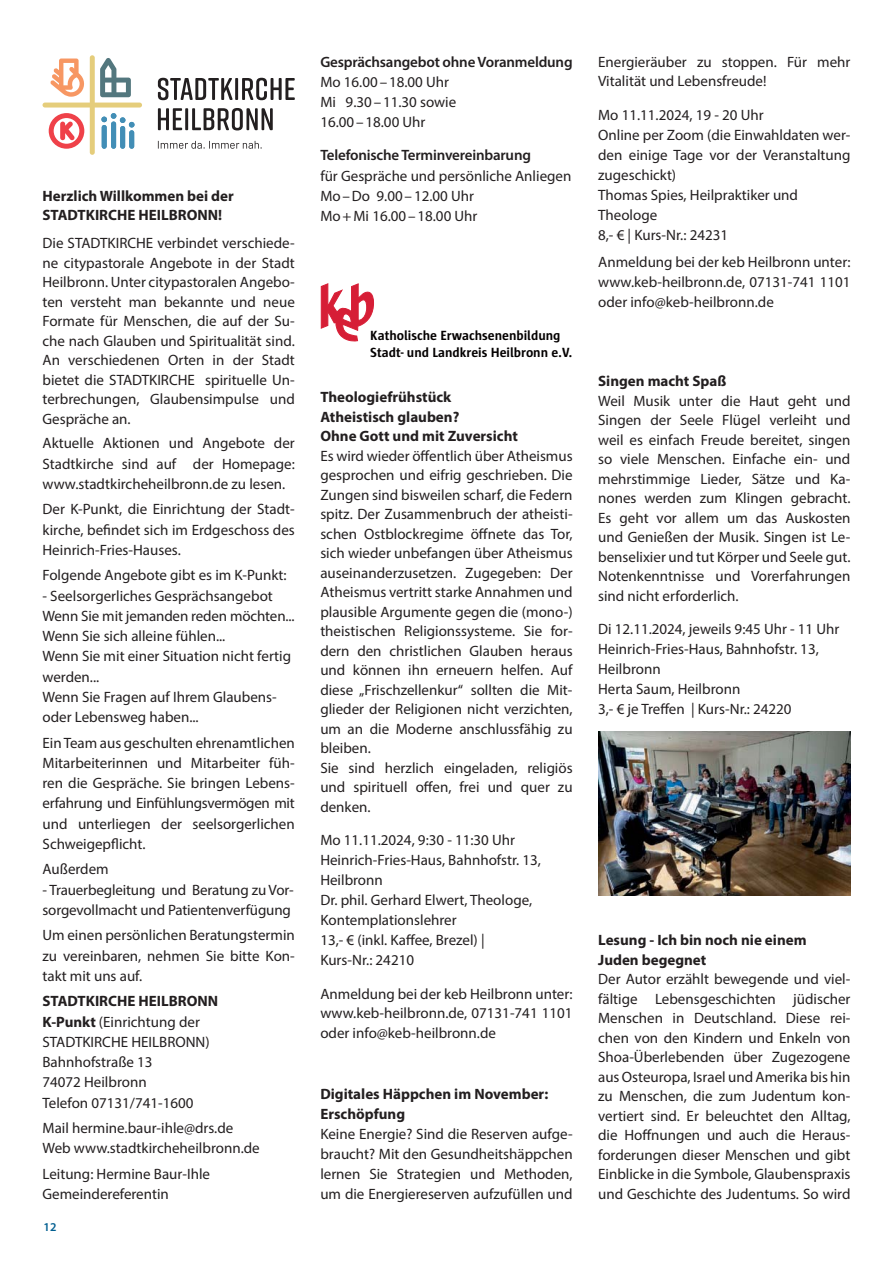
<style>
.page{position:relative;width:893px;height:1263px;background:#fff}
.page>*{position:absolute;margin:0;border:0;box-sizing:border-box;transform-origin:0 0}
.t1{font:15px/19.5px "Myriad Pro";color:#231f20}
.t2{font:700 15px/19.5px "Myriad Pro";color:#231f20}
.t3{font:700 13.65px/17.2px "Sun";color:#040000}
.t4{font:600 12px "Myriad Pro";color:#005e90}
.s1{font-weight:700}
.s2{font-weight:600}
</style>
<div class="page">
<svg style="left:158px;top:78px;width:75px;height:22px"></svg>
<hr style="left:235px;top:78px;width:3px;height:22px;background:#231f20">
<svg style="left:242px;top:78px;width:53px;height:22px"></svg>
<svg style="left:158px;top:108px;width:24px;height:22px"></svg>
<hr style="left:185px;top:108px;width:3px;height:22px;background:#231f20">
<svg style="left:192px;top:108px;width:81px;height:22px"></svg>
<svg style="left:158px;top:141px;width:104px;height:8px"></svg>
<svg style="left:43px;top:55px;width:99px;height:100px"></svg>
<svg style="left:321px;top:283px;width:53px;height:59px"></svg>
<img style="left:598px;top:731px;width:252px;height:164px">
<p class="t2" style="left:43px;top:187px;width:193px">Herzlich Willkommen bei der<br>STADTKIRCHE HEILBRONN!</p>
<p class="t1" style="left:43px;top:235px;width:254px;text-align:justify">Die STADTKIRCHE verbindet verschiede&shy;ne citypastorale Angebote in der Stadt Heilbronn. Unter citypastoralen Angebo&shy;ten versteht man bekannte und neue Formate für Menschen, die auf der Su&shy;che nach Glauben und Spiritualität sind.<br>An verschiedenen Orten in der Stadt bietet die STADTKIRCHE spirituelle Un&shy;terbrechungen, Glaubensimpulse und Gespräche an.</p>
<p class="t1" style="left:43px;top:435px;width:254px;line-height:20.2px;text-align:justify">Aktuelle Aktionen und Angebote der Stadtkirche sind auf der Homepage: www.stadtkircheheilbronn.de zu lesen.</p>
<p class="t1" style="left:43px;top:501px;width:254px;line-height:20.2px;text-align:justify">Der K-Punkt, die Einrichtung der Stadt&shy;kirche, befindet sich im Erdgeschoss des Heinrich-Fries-Hauses.</p>
<p class="t1" style="left:43px;top:567px;width:245px">Folgende Angebote gibt es im K-Punkt:</p>
<p class="t1" style="left:43px;top:587px;width:253px;line-height:20.2px">- Seelsorgerliches Gesprächsangebot<br>Wenn Sie mit jemanden reden möchten...<br>Wenn Sie sich alleine fühlen...<br>Wenn Sie mit einer Situation nicht fertig werden...<br>Wenn Sie Fragen auf Ihrem Glaubens&shy;oder Lebensweg haben...</p>
<p class="t1" style="left:43px;top:734px;width:254px;line-height:20.2px;text-align:justify">Ein Team aus geschulten ehrenamtlichen Mitarbeiterinnen und Mitarbeiter füh&shy;ren die Gespräche. Sie bringen Lebens&shy;erfahrung und Einfühlungsvermögen mit und unterliegen der seelsorgerlichen Schweigepflicht.</p>
<p class="t1" style="left:43px;top:861px;width:68px">Außerdem</p>
<p class="t1" style="left:43px;top:881px;width:253px;line-height:20.2px">- Trauerbegleitung und Beratung zu Vor&shy;sorgevollmacht und Patientenverfügung</p>
<p class="t1" style="left:43px;top:927px;width:254px;line-height:20.2px;text-align:justify">Um einen persönlichen Beratungstermin zu vereinbaren, nehmen Sie bitte Kon&shy;takt mit uns auf.</p>
<p class="t1" style="left:43px;top:993px;width:177px;line-height:20.2px"><span class="s1">STADTKIRCHE HEILBRONN<br>K-Punkt</span> (Einrichtung der<br>STADTKIRCHE HEILBRONN)<br>Bahnhofstraße 13<br>74072 Heilbronn<br>Telefon 07131/741-1600</p>
<p class="t1" style="left:43px;top:1119px;width:219px;line-height:20.2px">Mail hermine.baur-ihle@drs.de<br>Web www.stadtkircheheilbronn.de</p>
<p class="t1" style="left:43px;top:1165px;width:169px;line-height:20.2px">Leitung: Hermine Baur-Ihle<br>Gemeindereferentin</p>
<p class="t4" style="left:44px;top:1222px;width:14px">12</p>
<p class="t1" style="left:320px;top:53px;width:254px;line-height:20.2px"><span class="s2">Gesprächsangebot ohne Voranmeldung<br></span>Mo 16.00 – 18.00 Uhr<br>Mi 9.30 – 11.30 sowie<br>16.00 – 18.00 Uhr</p>
<p class="t1" style="left:320px;top:147px;width:253px;line-height:20.2px"><span class="s2">Telefonische Terminvereinbarung<br></span>für Gespräche und persönliche Anliegen<br>Mo – Do 9.00 – 12.00 Uhr<br>Mo + Mi 16.00 – 18.00 Uhr</p>
<p class="t3" style="left:370px;top:328px;width:204px">Katholische Erwachsenenbildung<br>Stadt- und Landkreis Heilbronn e.V.</p>
<p class="t1" style="left:320px;top:389px;width:254px"><span class="s1">Theologiefrühstück<br>Atheistisch glauben?<br>Ohne Gott und mit Zuversicht<br></span>Es wird wieder öffentlich über Atheismus gesprochen und eifrig geschrieben. Die Zungen sind bisweilen scharf, die Federn spitz. Der Zusammenbruch der atheisti&shy;schen Ostblockregime öffnete das Tor, sich wieder unbefangen über Atheismus auseinanderzusetzen. Zugegeben: Der Atheismus vertritt starke Annahmen und plausible Argumente gegen die (mono-) theistischen Religionssysteme. Sie for&shy;dern den christlichen Glauben heraus und können ihn erneuern helfen. Auf diese „Frischzellenkur“ sollten die Mit&shy;glieder der Religionen nicht verzichten, um an die Moderne anschlussfähig zu bleiben.<br>Sie sind herzlich eingeladen, religiös und spirituell offen, frei und quer zu denken.</p>
<p class="t1" style="left:320px;top:832px;width:222px;line-height:20px">Mo 11.11.2024, 9:30 - 11:30 Uhr<br>Heinrich-Fries-Haus, Bahnhofstr. 13,<br>Heilbronn<br>Dr. phil. Gerhard Elwert, Theologe,<br>Kontemplationslehrer<br>13,- € (inkl. Kaffee, Brezel) |<br>Kurs-Nr.: 24210</p>
<p class="t1" style="left:320px;top:985px;width:254px;line-height:20px;text-align:justify">Anmeldung bei der keb Heilbronn unter: www.keb-heilbronn.de, 07131-741 1101 oder info@keb-heilbronn.de</p>
<p class="t1" style="left:320px;top:1086px;width:254px;line-height:20px"><span class="s1">Digitales Häppchen im November:<br>Erschöpfung<br></span>Keine Energie? Sind die Reserven aufge&shy;braucht? Mit den Gesundheitshäppchen lernen Sie Strategien und Methoden, um die Energiereserven aufzufüllen und</p>
<p class="t1" style="left:598px;top:53px;width:254px;line-height:20px">Energieräuber zu stoppen. Für mehr<br>Vitalität und Lebensfreude!</p>
<p class="t1" style="left:598px;top:106px;width:254px;line-height:20px">Mo 11.11.2024, 19 - 20 Uhr<br>Online per Zoom (die Einwahldaten wer&shy;den einige Tage vor der Veranstaltung zugeschickt)<br>Thomas Spies, Heilpraktiker und<br>Theologe<br>8,- € | Kurs-Nr.: 24231</p>
<p class="t1" style="left:598px;top:254px;width:254px;line-height:20px;text-align:justify">Anmeldung bei der keb Heilbronn unter: www.keb-heilbronn.de, 07131-741 1101 oder info@keb-heilbronn.de</p>
<p class="t1" style="left:598px;top:373px;width:254px"><span class="s1">Singen macht Spaß<br></span>Weil Musik unter die Haut geht und Singen der Seele Flügel verleiht und weil es einfach Freude bereitet, singen so viele Menschen. Einfache ein- und mehrstimmige Lieder, Sätze und Ka&shy;nones werden zum Klingen gebracht.<br>Es geht vor allem um das Auskosten und Genießen der Musik. Singen ist Le&shy;benselixier und tut Körper und Seele gut.<br>Notenkenntnisse und Vorerfahrungen sind nicht erforderlich.</p>
<p class="t1" style="left:598px;top:621px;width:243px;line-height:20px">Di 12.11.2024, jeweils 9:45 Uhr - 11 Uhr<br>Heinrich-Fries-Haus, Bahnhofstr. 13,<br>Heilbronn<br>Herta Saum, Heilbronn<br>3,- € je Treffen | Kurs-Nr.: 24220</p>
<p class="t1" style="left:598px;top:932px;width:254px"><span class="s1">Lesung - Ich bin noch nie einem Juden begegnet<br></span>Der Autor erzählt bewegende und viel&shy;fältige Lebensgeschichten jüdischer Menschen in Deutschland. Diese rei&shy;chen von den Kindern und Enkeln von Shoa-Überlebenden über Zugezogene aus Osteuropa, Israel und Amerika bis hin zu Menschen, die zum Judentum kon&shy;vertiert sind. Er beleuchtet den Alltag, die Hoffnungen und auch die Heraus&shy;forderungen dieser Menschen und gibt Einblicke in die Symbole, Glaubens praxis und Geschichte des Judentums. So wird</p>
</div>
